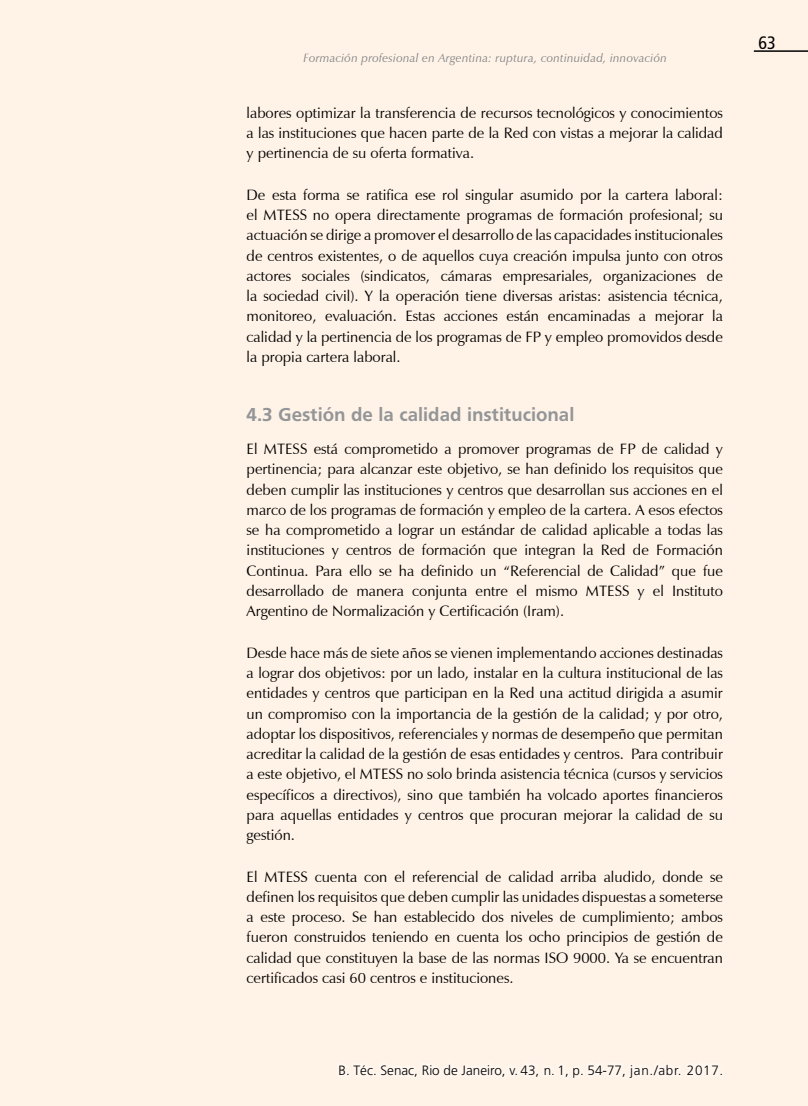
<style>
.page{position:relative;width:808px;height:1106px;background:#fff}
.page>*{position:absolute;margin:0;border:0;box-sizing:border-box;transform-origin:0 0}
.t1{font:700 19.5px "Frutiger";color:#939598}
.t2{font:condensed 18px "Frutiger";color:#000}
.t3{font:15px/20.2px "Zapf Humanist 601 BT";color:#000;text-align:justify}
.t4{font:300 13.5px "Frutiger";color:#000}
.t5{font:italic 12px "Zapf Humanist 601 BT";letter-spacing:.02em;color:#808285}
</style>
<div class="page">
<hr style="left:0;top:0;width:2px;height:1106px;background:#fff3e7">
<div style="left:2px;top:0;width:806px;height:1106px;background:#fff3e7"></div>
<hr style="left:754px;top:50px;width:54px;height:2px;background:#000">
<div style="left:337px;top:1061px;width:388px;height:20px;background:#fff5ec"></div>
<p class="t5" style="left:303px;top:51px;width:365px">Formación profesional en Argentina: ruptura, continuidad, innovación</p>
<p class="t3" style="left:247px;top:102px;width:478px">labores optimizar la transferencia de recursos tecnológicos y conocimientos a las instituciones que hacen parte de la Red con vistas a mejorar la calidad y pertinencia de su oferta formativa.</p>
<p class="t3" style="left:247px;top:184px;width:478px">De esta forma se ratifica ese rol singular asumido por la cartera laboral: el MTESS no opera directamente programas de formación profesional; su actuación se dirige a promover el desarrollo de las capacidades institucionales de centros existentes, o de aquellos cuya creación impulsa junto con otros actores sociales (sindicatos, cámaras empresariales, organizaciones de la sociedad civil). Y la operación tiene diversas aristas: asistencia técnica, monitoreo, evaluación. Estas acciones están encaminadas a mejorar la calidad y la pertinencia de los programas de FP y empleo promovidos desde la propia cartera laboral.</p>
<h1 class="t1" style="left:247px;top:403px;width:329px">4.3 Gestión de la calidad institucional</h1>
<p class="t3" style="left:247px;top:439px;width:478px">El MTESS está comprometido a promover programas de FP de calidad y pertinencia; para alcanzar este objetivo, se han definido los requisitos que deben cumplir las instituciones y centros que desarrollan sus acciones en el marco de los programas de formación y empleo de la cartera. A esos efectos se ha comprometido a lograr un estándar de calidad aplicable a todas las instituciones y centros de formación que integran la Red de Formación Continua. Para ello se ha definido un “Referencial de Calidad” que fue desarrollado de manera conjunta entre el mismo MTESS y el Instituto Argentino de Normalización y Certificación (Iram).</p>
<p class="t3" style="left:247px;top:642px;width:478px">Desde hace más de siete años se vienen implementando acciones destinadas a lograr dos objetivos: por un lado, instalar en la cultura institucional de las entidades y centros que participan en la Red una actitud dirigida a asumir un compromiso con la importancia de la gestión de la calidad; y por otro, adoptar los dispositivos, referenciales y normas de desempeño que permitan acreditar la calidad de la gestión de esas entidades y centros. Para contribuir a este objetivo, el MTESS no solo brinda asistencia técnica (cursos y servicios específicos a directivos), sino que también ha volcado aportes financieros para aquellas entidades y centros que procuran mejorar la calidad de su gestión.</p>
<p class="t3" style="left:247px;top:866px;width:478px">El MTESS cuenta con el referencial de calidad arriba aludido, donde se definen los requisitos que deben cumplir las unidades dispuestas a someterse a este proceso. Se han establecido dos niveles de cumplimiento; ambos fueron construidos teniendo en cuenta los ocho principios de gestión de calidad que constituyen la base de las normas ISO 9000. Ya se encuentran certificados casi 60 centros e instituciones.</p>
<p class="t4" style="left:338px;top:1062px;width:386px">B. Téc. Senac, Rio de Janeiro, v. 43, n. 1, p. 54-77, jan./abr. 2017.</p>
<p class="t2" style="left:759px;top:33px;width:19px">63</p>
</div>
